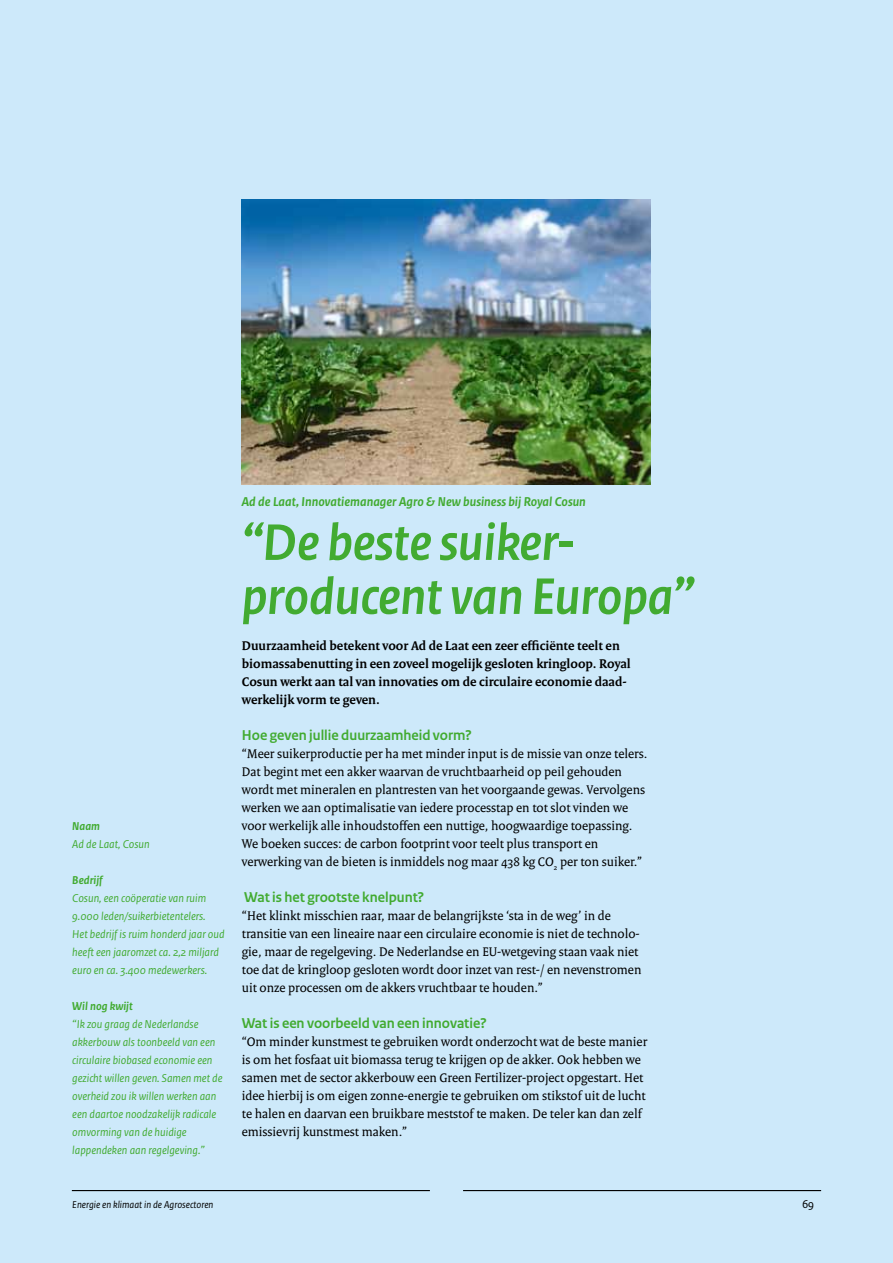
<style>
.page{position:relative;width:893px;height:1263px;background:#cde9fa}
.page>*{position:absolute;margin:0;border:0;box-sizing:border-box;transform-origin:0 0}
.t1{font:italic 700 54px/54px "Rijksoverheid Sans Heading";color:#42ab31}
.t2{font:700 15px "Rijksoverheid Sans Heading";color:#42ab31}
.t3{font:13.5px/18px "Rijksoverheid Serif";color:#000}
.t4{font:700 13.5px/18px "Rijksoverheid Serif";color:#000}
.t5{font:italic 700 13.5px "Rijksoverheid Sans Text";color:#42ab31}
.t6{font:italic 12px/18px "Rijksoverheid Sans Text";color:#42ab31}
.t7{font:italic 700 12px "Rijksoverheid Sans Text";color:#42ab31}
.t8{font:12px "Rijksoverheid Sans Text";color:#000}
.t9{font:italic 10.5px "Rijksoverheid Sans Text";color:#000}
</style>
<div class="page">
<img style="left:242px;top:200px;width:409px;height:285px">
<p class="t5" style="left:242px;top:494px;width:346px">Ad de Laat, Innovatiemanager Agro &amp; New business bij Royal Cosun</p>
<p class="t7" style="left:72px;top:819px;width:29px">Naam</p>
<p class="t6" style="left:72px;top:835px;width:79px">Ad de Laat, Cosun</p>
<p class="t7" style="left:72px;top:873px;width:32px">Bedrijf</p>
<p class="t6" style="left:72px;top:889px;width:154px">Cosun, een coöperatie van ruim 9.000 leden/suikerbietentelers.<br>Het bedrijf is ruim honderd jaar oud heeft een jaaromzet ca. 2,2 miljard euro en ca. 3.400 medewerkers.</p>
<p class="t7" style="left:72px;top:999px;width:62px">Wil nog kwijt</p>
<p class="t6" style="left:72px;top:1015px;width:152px">“Ik zou graag de Nederlandse akkerbouw als toonbeeld van een circulaire biobased economie een gezicht willen geven. Samen met de overheid zou ik willen werken aan een daartoe noodzakelijk radicale omvorming van de huidige lappendeken aan regelgeving.”</p>
<h1 class="t1" style="left:242px;top:516px;width:454px">“De beste suiker&shy;producent van Europa”</h1>
<p class="t4" style="left:242px;top:636px;width:390px">Duurzaamheid betekent voor Ad de Laat een zeer efficiënte teelt en biomassabenutting in een zoveel mogelijk gesloten kringloop. Royal Cosun werkt aan tal van innovaties om de circulaire economie daad&shy;werkelijk vorm te geven.</p>
<p class="t2" style="left:242px;top:727px;width:231px">Hoe geven jullie duurzaamheid vorm?</p>
<p class="t3" style="left:242px;top:744px;width:407px">“Meer suikerproductie per ha met minder input is de missie van onze telers.<br>Dat begint met een akker waarvan de vruchtbaarheid op peil gehouden wordt met mineralen en plantresten van het voorgaande gewas. Vervolgens werken we aan optimalisatie van iedere processtap en tot slot vinden we voor werkelijk alle inhoudstoffen een nuttige, hoogwaardige toepassing.<br>We boeken succes: de carbon footprint voor teelt plus transport en verwerking van de bieten is inmiddels nog maar 438 kg CO<sub>2</sub> per ton suiker.”</p>
<p class="t2" style="left:244px;top:889px;width:181px">Wat is het grootste knelpunt?</p>
<p class="t3" style="left:242px;top:906px;width:401px">“Het klinkt misschien raar, maar de belangrijkste ‘sta in de weg’ in de transitie van een lineaire naar een circulaire economie is niet de technolo&shy;gie, maar de regelgeving. De Nederlandse en EU-wetgeving staan vaak niet toe dat de kringloop gesloten wordt door inzet van rest-/ en nevenstromen uit onze processen om de akkers vruchtbaar te houden.”</p>
<p class="t2" style="left:242px;top:1015px;width:246px">Wat is een voorbeeld van een innovatie?</p>
<p class="t3" style="left:242px;top:1032px;width:407px">“Om minder kunstmest te gebruiken wordt onderzocht wat de beste manier is om het fosfaat uit biomassa terug te krijgen op de akker. Ook hebben we samen met de sector akkerbouw een Green Fertilizer-project opgestart. Het idee hierbij is om eigen zonne-energie te gebruiken om stikstof uit de lucht te halen en daarvan een bruikbare meststof te maken. De teler kan dan zelf emissievrij kunstmest maken.”</p>
<p class="t9" style="left:72px;top:1199px;width:143px">Energie en klimaat in de Agrosectoren</p>
<p class="t8" style="left:802px;top:1197px;width:14px">69</p>
</div>
